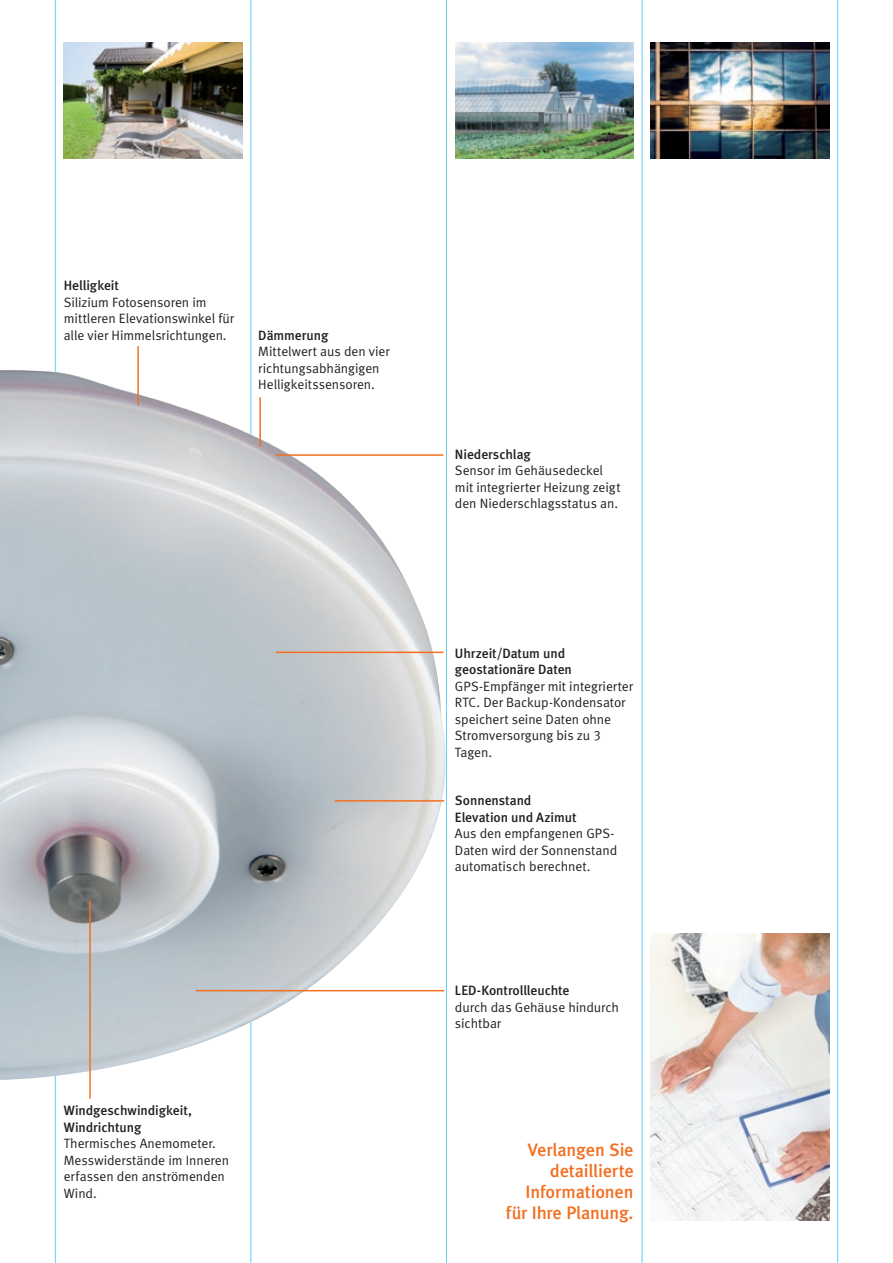
<style>
.page{position:relative;width:893px;height:1263px;background:#fff}
.page>*{position:absolute;margin:0;border:0;box-sizing:border-box;transform-origin:0 0}
.t1{font:18px/21px "Meta Medium LF";letter-spacing:-.01em;color:#f36f21;text-align:right}
.t2{font:13.5px/16.5px "Meta Normal LF";letter-spacing:-.005em;color:#231f20}
.t3{font:13.5px/16.5px "Meta Medium LF";letter-spacing:-.005em;color:#231f20}
</style>
<div class="page">
<hr style="left:250px;top:0;width:1px;height:1263px;background:#6bcff6">
<hr style="left:55px;top:0;width:1px;height:1263px;background:#6bcff6">
<img style="left:0;top:370px;width:446px;height:710px">
<hr style="left:642px;top:0;width:1px;height:1263px;background:#6bcff6">
<hr style="left:837px;top:0;width:1px;height:1263px;background:#6bcff6">
<hr style="left:446px;top:0;width:1px;height:1263px;background:#6bcff6">
<img style="left:651px;top:43px;width:178px;height:115px">
<img style="left:455px;top:43px;width:179px;height:115px">
<img style="left:64px;top:43px;width:178px;height:115px">
<hr style="left:89px;top:901px;width:2px;height:198px;background:#f36f21">
<hr style="left:137px;top:346px;width:2px;height:60px;background:#f36f21">
<hr style="left:259px;top:397px;width:2px;height:50px;background:#f36f21">
<hr style="left:276px;top:454px;width:167px;height:2px;background:#f36f21">
<hr style="left:276px;top:652px;width:167px;height:1px;background:#f36f21">
<hr style="left:335px;top:800px;width:109px;height:2px;background:#f36f21">
<hr style="left:196px;top:990px;width:248px;height:1px;background:#f36f21">
<img style="left:651px;top:934px;width:178px;height:286px">
<p class="t3" style="left:64px;top:277px;width:57px">Helligkeit</p>
<p class="t2" style="left:64px;top:293px;width:172px">Silizium Fotosensoren im mittleren Elevationswinkel für alle vier Himmelsrichtungen.</p>
<p class="t3" style="left:258px;top:326px;width:71px">Dämmerung</p>
<p class="t2" style="left:258px;top:343px;width:133px">Mittelwert aus den vier richtungsabhängigen<br>Helligkeitssensoren.</p>
<p class="t3" style="left:64px;top:1102px;width:130px">Windgeschwindigkeit,<br>Windrichtung</p>
<p class="t2" style="left:64px;top:1135px;width:167px">Thermisches Anemometer.<br>Messwiderstände im Inneren erfassen den anströmenden<br>Wind.</p>
<p class="t3" style="left:455px;top:446px;width:77px">Niederschlag</p>
<p class="t2" style="left:455px;top:462px;width:167px">Sensor im Gehäusedeckel mit integrierter Heizung zeigt den Niederschlagsstatus an.</p>
<p class="t3" style="left:455px;top:645px;width:119px">Uhrzeit/Datum und geostationäre Daten</p>
<p class="t2" style="left:455px;top:678px;width:180px">GPS-Empfänger mit integrierter<br>RTC. Der Backup-Kondensator speichert seine Daten ohne<br>Stromversorgung bis zu 3<br>Tagen.</p>
<p class="t3" style="left:455px;top:792px;width:123px">Sonnenstand<br>Elevation und Azimut</p>
<p class="t2" style="left:455px;top:825px;width:164px">Aus den empfangenen GPS-<br>Daten wird der Sonnenstand automatisch berechnet.</p>
<p class="t3" style="left:455px;top:982px;width:116px">LED-Kontrollleuchte</p>
<p class="t2" style="left:455px;top:998px;width:166px">durch das Gehäuse hindurch sichtbar</p>
<h1 class="t1" style="left:506px;top:1139px;width:129px">Verlangen Sie detaillierte<br>Informationen für Ihre Planung.</h1>
</div>
